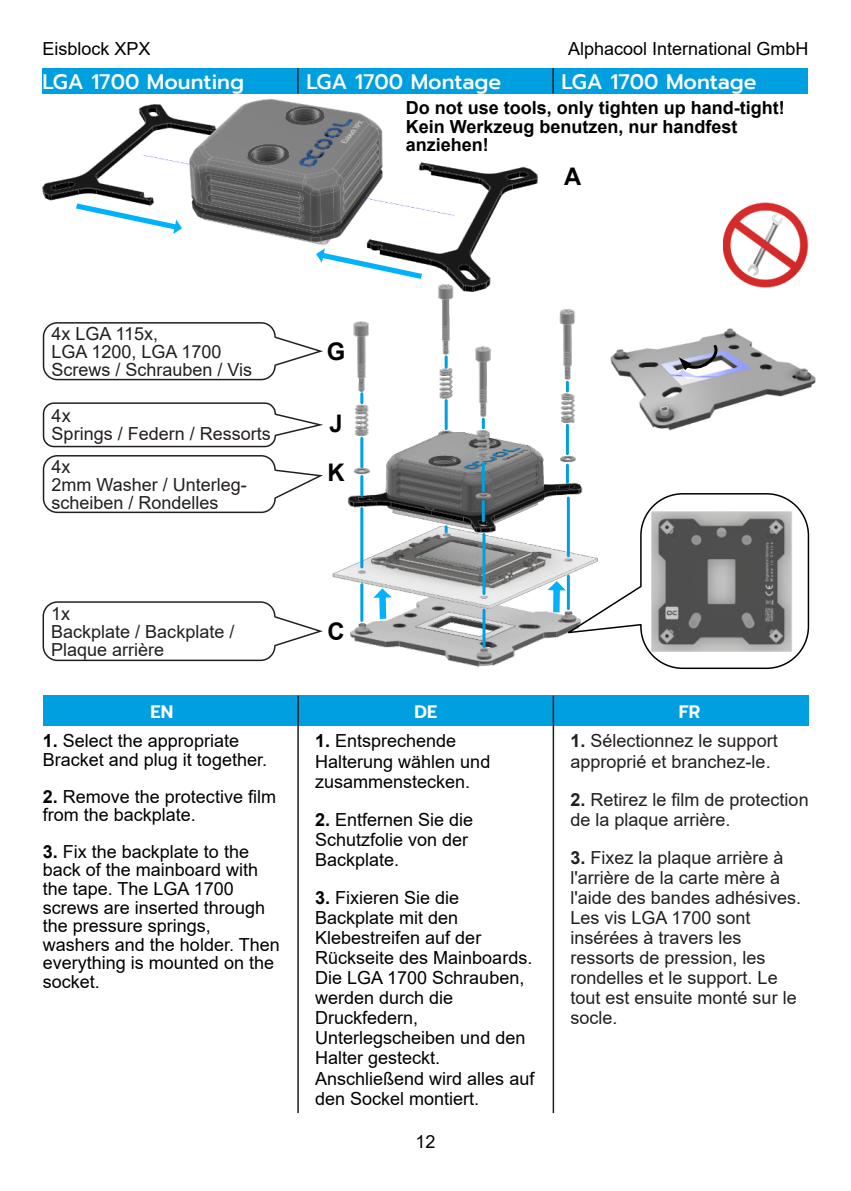
<style>
.page{position:relative;width:851px;height:1191px;background:#fff}
.page>*{position:absolute;margin:0;border:0;box-sizing:border-box;transform-origin:0 0}
.t1{font:700 24.3px "Arial";color:#000}
.t2{font:500 21px "Prompt";color:#fff}
.t3{font:18px/20.1px "Arial";color:#000}
.t4{font:18px/20.1px "Arial";color:#231f20}
.t5{font:700 18px/18.6px "Arial";color:#000}
.t6{font:600 18px "Prompt";color:#fff}
.s1{font-weight:700}
</style>
<div class="page">
<img style="left:610px;top:328px;width:205px;height:103px">
<svg style="left:678px;top:342px;width:42px;height:31px"></svg>
<img style="left:332px;top:292px;width:251px;height:375px">
<div style="left:43px;top:68px;width:765px;height:26px;background:#009fdf"></div>
<svg style="left:297px;top:68px;width:1px;height:26px"></svg>
<hr style="left:552px;top:68px;width:2px;height:26px;background:#231f20">
<div style="left:43px;top:695px;width:765px;height:31px;background:#009fdf"></div>
<hr style="left:297px;top:695px;width:2px;height:418px;background:#231f20">
<hr style="left:552px;top:695px;width:2px;height:418px;background:#231f20">
<svg style="left:360px;top:394px;width:3px;height:9px"></svg>
<img style="left:723px;top:203px;width:85px;height:85px">
<svg style="left:43px;top:322px;width:280px;height:58px"></svg>
<svg style="left:43px;top:402px;width:280px;height:45px"></svg>
<svg style="left:43px;top:455px;width:280px;height:58px"></svg>
<svg style="left:43px;top:601px;width:280px;height:60px"></svg>
<svg style="left:562px;top:492px;width:247px;height:178px"></svg>
<img style="left:641px;top:494px;width:167px;height:170px">
<img style="left:43px;top:99px;width:494px;height:193px">
<svg style="left:444px;top:527px;width:3px;height:5px"></svg>
<hr style="left:444px;top:400px;width:3px;height:29px;background:#009fdf">
<svg style="left:444px;top:357px;width:3px;height:10px"></svg>
<hr style="left:566px;top:576px;width:3px;height:32px;background:#009fdf">
<hr style="left:566px;top:498px;width:3px;height:58px;background:#009fdf">
<hr style="left:566px;top:465px;width:3px;height:17px;background:#009fdf">
<hr style="left:566px;top:425px;width:3px;height:29px;background:#009fdf">
<svg style="left:566px;top:382px;width:3px;height:9px"></svg>
<hr style="left:482px;top:534px;width:3px;height:59px;background:#009fdf">
<hr style="left:482px;top:610px;width:3px;height:36px;background:#009fdf">
<hr style="left:481px;top:501px;width:3px;height:20px;background:#009fdf">
<hr style="left:481px;top:463px;width:3px;height:28px;background:#009fdf">
<svg style="left:481px;top:419px;width:3px;height:9px"></svg>
<hr style="left:360px;top:584px;width:3px;height:36px;background:#009fdf">
<hr style="left:360px;top:508px;width:3px;height:59px;background:#009fdf">
<hr style="left:360px;top:476px;width:3px;height:19px;background:#009fdf">
<hr style="left:360px;top:438px;width:3px;height:29px;background:#009fdf">
<svg style="left:316px;top:248px;width:106px;height:31px"></svg>
<svg style="left:76px;top:203px;width:106px;height:31px"></svg>
<svg style="left:373px;top:588px;width:18px;height:31px"></svg>
<svg style="left:547px;top:581px;width:18px;height:31px"></svg>
<div style="left:325px;top:620px;width:21px;height:23px;background:#fff"></div>
<div style="left:325px;top:460px;width:21px;height:24px;background:#fff"></div>
<div style="left:325px;top:412px;width:21px;height:23px;background:#fff"></div>
<div style="left:325px;top:339px;width:21px;height:24px;background:#fff"></div>
<p class="t3" style="left:43px;top:41px;width:110px">Eisblock XPX</p>
<p class="t3" style="left:568px;top:41px;width:242px">Alphacool International GmbH</p>
<p class="t2" style="left:43px;top:73px;width:203px">LGA 1700 Mounting</p>
<p class="t2" style="left:306px;top:73px;width:196px">LGA 1700 Montage</p>
<p class="t2" style="left:561px;top:73px;width:196px">LGA 1700 Montage</p>
<p class="t4" style="left:51px;top:326px;width:202px;line-height:18px">4x LGA 115x,<br>LGA 1200, LGA 1700<br>Screws / Schrauben / Vis</p>
<p class="t4" style="left:52px;top:408px;width:221px;line-height:18px">4x<br>Springs / Federn / Ressorts</p>
<p class="t4" style="left:51px;top:459px;width:197px;line-height:18px">4x<br>2mm Washer / Unterleg&shy;scheiben / Rondelles</p>
<p class="t4" style="left:51px;top:606px;width:185px;line-height:18px">1x<br>Backplate / Backplate /<br>Plaque arrière</p>
<h1 class="t1" style="left:327px;top:342px;width:20px">G</h1>
<h1 class="t1" style="left:329px;top:414px;width:15px">J</h1>
<h1 class="t1" style="left:327px;top:463px;width:19px">K</h1>
<h1 class="t1" style="left:327px;top:622px;width:19px">C</h1>
<p class="t5" style="left:405px;top:100px;width:380px">Do not use tools, only tighten up hand-tight!<br>Kein Werkzeug benutzen, nur handfest anziehen!</p>
<h1 class="t1" style="left:564px;top:167px;width:19px">A</h1>
<p class="t6" style="left:151px;top:704px;width:24px">EN</p>
<p class="t6" style="left:414px;top:704px;width:24px">DE</p>
<p class="t6" style="left:678px;top:704px;width:23px">FR</p>
<p class="t3" style="left:43px;top:733px;width:226px;line-height:18.6px"><span class="s1">1.</span> Select the appropriate<br>Bracket and plug it together.</p>
<p class="t3" style="left:43px;top:788px;width:235px;line-height:18.6px"><span class="s1">2.</span> Remove the protective film from the backplate.</p>
<p class="t3" style="left:43px;top:844px;width:238px;line-height:18.6px"><span class="s1">3.</span> Fix the backplate to the back of the mainboard with the tape. The LGA 1700 screws are inserted through the pressure springs, washers and the holder. Then everything is mounted on the socket.</p>
<p class="t4" style="left:570px;top:732px;width:209px"><span class="s1">1.</span> Sélectionnez le support approprié et branchez-le.</p>
<p class="t4" style="left:570px;top:791px;width:240px"><span class="s1">2.</span> Retirez le film de protection de la plaque arrière.</p>
<p class="t4" style="left:570px;top:849px;width:232px"><span class="s1">3.</span> Fixez la plaque arrière à l'arrière de la carte mère à l'aide des bandes adhésives.<br>Les vis LGA 1700 sont insérées à travers les ressorts de pression, les rondelles et le support. Le tout est ensuite monté sur le socle.</p>
<p class="t3" style="left:315px;top:732px;width:177px"><span class="s1">1.</span> Entsprechende<br>Halterung wählen und zusammenstecken.</p>
<p class="t3" style="left:315px;top:811px;width:160px"><span class="s1">2.</span> Entfernen Sie die<br>Schutzfolie von der<br>Backplate.</p>
<p class="t3" style="left:315px;top:889px;width:221px"><span class="s1">3.</span> Fixieren Sie die<br>Backplate mit den<br>Klebestreifen auf der<br>Rückseite des Mainboards.<br>Die LGA 1700 Schrauben, werden durch die<br>Druckfedern,<br>Unterlegscheiben und den<br>Halter gesteckt.<br>Anschließend wird alles auf den Sockel montiert.</p>
<p class="t3" style="left:415px;top:1133px;width:22px">12</p>
</div>
